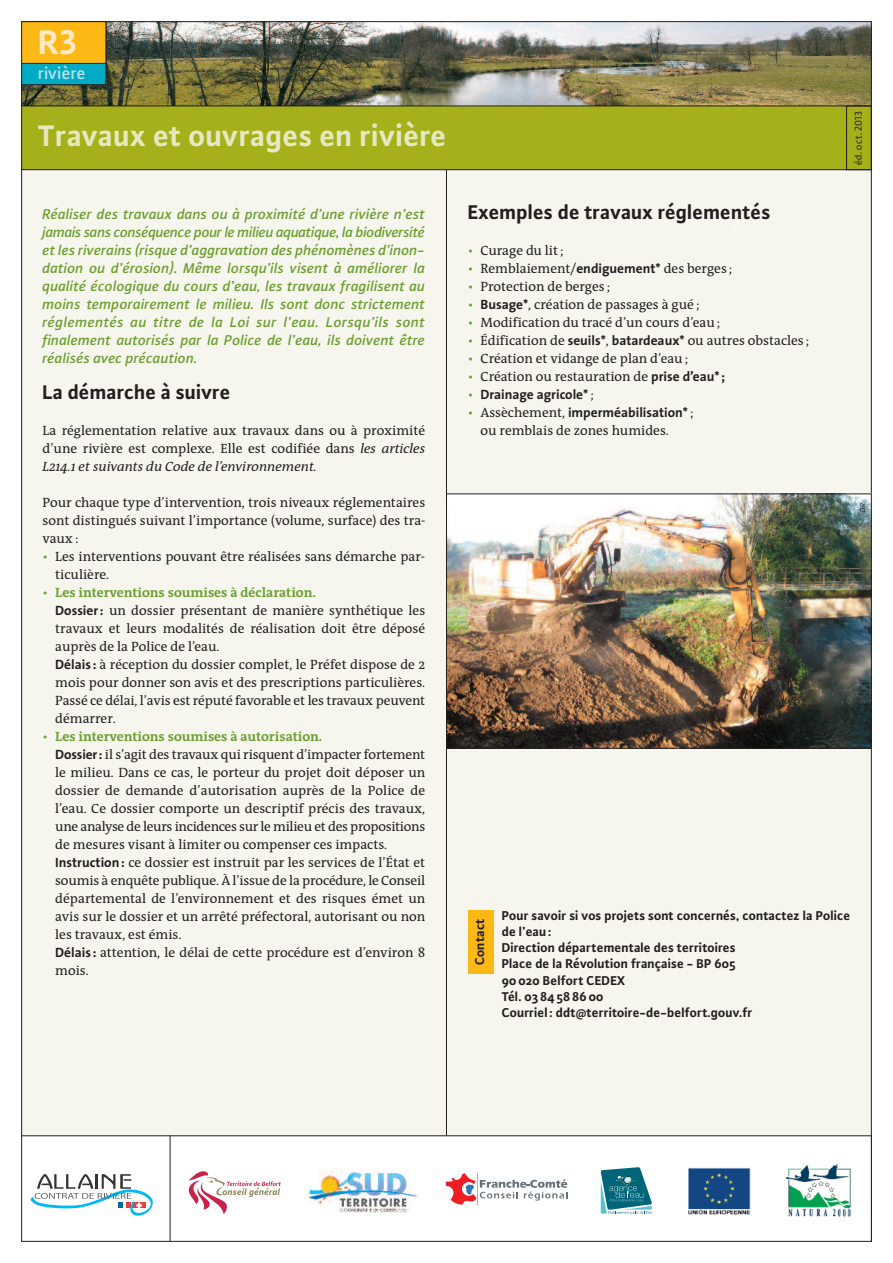
<style>
.page{position:relative;width:893px;height:1263px;background:#fff}
.page>*{position:absolute;margin:0;border:0;box-sizing:border-box;transform-origin:0 0}
.t1{font:36px "Plus Sans Bold LF";color:#feeac4}
.t2{font:31.5px "Plus Sans Bold LF";color:#e5e8c1}
.t3{font:21px "Plus Sans Bold LF";color:#231f20}
.t4{font:18px "Plus Sans Medium LF";color:#bbe4ed}
.t5{font:italic 500 15px/18px "Plus Sans";color:#6c9e2f;text-align:justify}
.t6{font:13.5px/18px "The Antiqua B5";color:#231f20}
.t7{font:700 13.5px/16.2px "Plus Sans";color:#231f20}
.t8{font:700 13.5px "The Antiqua B7";color:#6c9e2f}
.t9{font:700 13.5px "The Sans";color:#231f20}
.t10{font:italic 13.5px "The Antiqua B5 i";color:#231f20}
.t11{font:13.5px "Plus Sans Bold LF";color:#231f20}
.t12{font:10.5px "Plus Sans Normal LF";color:#231f20}
.t13{font:italic 7.5px "Plus Sans Normal LF";color:#231f20}
.s1{font-family:"The Antiqua B5 i";font-style:italic}
.s2{color:#6c9e2f}
.s3{font-family:"The Antiqua B5";font-weight:400}
.s4{font-family:"The Sans";font-weight:700}
.s5{font-family:"The Antiqua B5";font-weight:400;color:#6c9e2f}
</style>
<div class="page">
<div style="left:22px;top:22px;width:849px;height:1219px;background:#f6f6ee"></div>
<img style="left:448px;top:495px;width:422px;height:252px">
<div style="left:446px;top:493px;width:426px;height:256px;border:1px solid #231f20"></div>
<div style="left:468px;top:910px;width:25px;height:64px;background:#fcb814"></div>
<div style="left:22px;top:22px;width:849px;height:148px;background:#a6b01a"></div>
<img style="left:23px;top:23px;width:847px;height:81px">
<div style="left:21px;top:21px;width:851px;height:85px;border:1px solid #231f20"></div>
<div style="left:22px;top:22px;width:84px;height:63px;background:#00abc5"></div>
<div style="left:21px;top:21px;width:85px;height:64px;border:1px solid #231f20"></div>
<div style="left:22px;top:22px;width:84px;height:41px;background:#fcb814"></div>
<div style="left:21px;top:21px;width:85px;height:43px;border:1px solid #231f20"></div>
<hr style="left:446px;top:170px;width:1px;height:965px;background:#231f20">
<div style="left:22px;top:1136px;width:849px;height:105px;background:#fff"></div>
<svg style="left:30px;top:1174px;width:123px;height:42px"></svg>
<svg style="left:188px;top:1171px;width:93px;height:43px"></svg>
<img style="left:307px;top:1168px;width:112px;height:44px">
<svg style="left:446px;top:1173px;width:121px;height:32px"></svg>
<img style="left:688px;top:1168px;width:62px;height:47px">
<img style="left:785px;top:1163px;width:66px;height:54px">
<svg style="left:601px;top:1167px;width:51px;height:47px"></svg>
<div style="left:21px;top:1135px;width:851px;height:107px;border:1px solid #231f20"></div>
<div style="left:846px;top:106px;width:26px;height:64px;border:1px solid #231f20"></div>
<hr style="left:170px;top:1135px;width:1px;height:107px;background:#231f20">
<h1 class="t1" style="left:38px;top:19px;width:41px">R3</h1>
<h3 class="t4" style="left:38px;top:62px;width:49px">rivière</h3>
<h2 class="t2" style="left:38px;top:116px;width:410px">Travaux et ouvrages en rivière</h2>
<p class="t5" style="left:43px;top:205px;width:384px">Réaliser des travaux dans ou à proximité d’une rivière n’est jamais sans conséquence pour le milieu aquatique, la biodiversité et les riverains (risque d’aggravation des phénomènes d’inon&shy;dation ou d’érosion). Même lorsqu’ils visent à améliorer la qualité écologique du cours d’eau, les travaux fragilisent au moins temporairement le milieu. Ils sont donc strictement réglementés au titre de la Loi sur l’eau. Lorsqu’ils sont finalement autorisés par la Police de l’eau, ils doivent être réalisés avec précaution.</p>
<h3 class="t3" style="left:43px;top:379px;width:189px">La démarche à suivre</h3>
<p class="t6" style="left:43px;top:423px;width:384px">La réglementation relative aux travaux dans ou à proximité d’une rivière est complexe. Elle est codifiée dans <span class="s1">les articles</span></p>
<p class="t10" style="left:43px;top:462px;width:276px">L214.1 et suivants du Code de l’environnement.</p>
<p class="t6" style="left:43px;top:495px;width:385px;text-align:justify">Pour chaque type d’intervention, trois niveaux réglementaires sont distingués suivant l’importance (volume, surface) des tra&shy;vaux:</p>
<p class="t6" style="left:55px;top:549px;width:371px;text-indent:-13px"><span class="s2">•</span> Les interventions pouvant être réalisées sans démarche par&shy;ticulière.</p>
<p class="t8" style="left:43px;top:588px;width:275px"><span class="s3">•</span> Les interventions soumises à déclaration.</p>
<p class="t6" style="left:55px;top:603px;width:371px"><span class="s4">Dossier:</span> un dossier présentant de manière synthétique les travaux et leurs modalités de réalisation doit être déposé auprès de la Police de l’eau.<br><span class="s4">Délais :</span> à réception du dossier complet, le Préfet dispose de 2 mois pour donner son avis et des prescriptions particulières.<br>Passé ce délai, l’avis est réputé favorable et les travaux peuvent démarrer.</p>
<p class="t8" style="left:43px;top:732px;width:281px"><span class="s3">•</span> Les interventions soumises à autorisation.</p>
<p class="t6" style="left:55px;top:747px;width:371px"><span class="s4">Dossier:</span> il s’agit des travaux qui risquent d’impacter fortement le milieu. Dans ce cas, le porteur du projet doit déposer un dossier de demande d’autorisation auprès de la Police de l’eau. Ce dossier comporte un descriptif précis des travaux, une analyse de leurs incidences sur le milieu et des propositions de mesures visant à limiter ou compenser ces impacts.<br><span class="s4">Instruction:</span> ce dossier est instruit par les services de l’État et soumis à enquête publique. À l’issue de la procédure, le Conseil départemental de l’environnement et des risques émet un avis sur le dossier et un arrêté préfectoral, autorisant ou non les travaux, est émis.<br><span class="s4">Délais :</span> attention, le délai de cette procédure est d’environ 8 mois.</p>
<h3 class="t3" style="left:468px;top:199px;width:304px">Exemples de travaux réglementés</h3>
<p class="t6" style="left:468px;top:243px;width:97px"><span class="s2">•</span> Curage du lit;</p>
<p class="t6" style="left:468px;top:261px;width:266px"><span class="s2">•</span> Remblaiement/<span class="s4">endiguement*</span> des berges ;</p>
<p class="t6" style="left:468px;top:279px;width:144px"><span class="s2">•</span> Protection de berges ;</p>
<p class="t6" style="left:468px;top:297px;width:233px"><span class="s2">•</span> <span class="s4">Busage*</span>, création de passages à gué;</p>
<p class="t6" style="left:468px;top:315px;width:254px"><span class="s2">•</span> Modification du tracé d’un cours d’eau;</p>
<p class="t6" style="left:468px;top:333px;width:343px"><span class="s2">•</span> Édification de <span class="s4">seuils*</span>, <span class="s4">batardeaux*</span> ou autres obstacles ;</p>
<p class="t6" style="left:468px;top:351px;width:222px"><span class="s2">•</span> Création et vidange de plan d’eau;</p>
<p class="t6" style="left:468px;top:369px;width:259px"><span class="s2">•</span> Création ou restauration de <span class="s4">prise d’eau*;</span></p>
<p class="t9" style="left:468px;top:389px;width:128px"><span class="s5">•</span> Drainage agricole*<span class="s3">;</span></p>
<p class="t9" style="left:468px;top:407px;width:227px"><span class="s5">•</span> <span class="s3">Assèchement,</span> imperméabilisation*<span class="s3">;</span></p>
<p class="t6" style="left:480px;top:423px;width:190px">ou remblais de zones humides.</p>
<p class="t12" style="left:852px;top:165px;width:56px;rotate:-90deg">éd. oct. 2013</p>
<p class="t13" style="left:859px;top:512px;width:10px;rotate:-90deg">DR</p>
<p class="t11" style="left:471px;top:965px;width:48px;rotate:-90deg">Contact</p>
<p class="t7" style="left:502px;top:907px;width:350px">Pour savoir si vos projets sont concernés, contactez la Police de l’eau:<br>Direction départementale des territoires<br>Place de la Révolution française - BP 605<br>90020 Belfort CEDEX<br>Tél. 0384588600<br>Courriel: ddt@territoire-de-belfort.gouv.fr</p>
</div>
